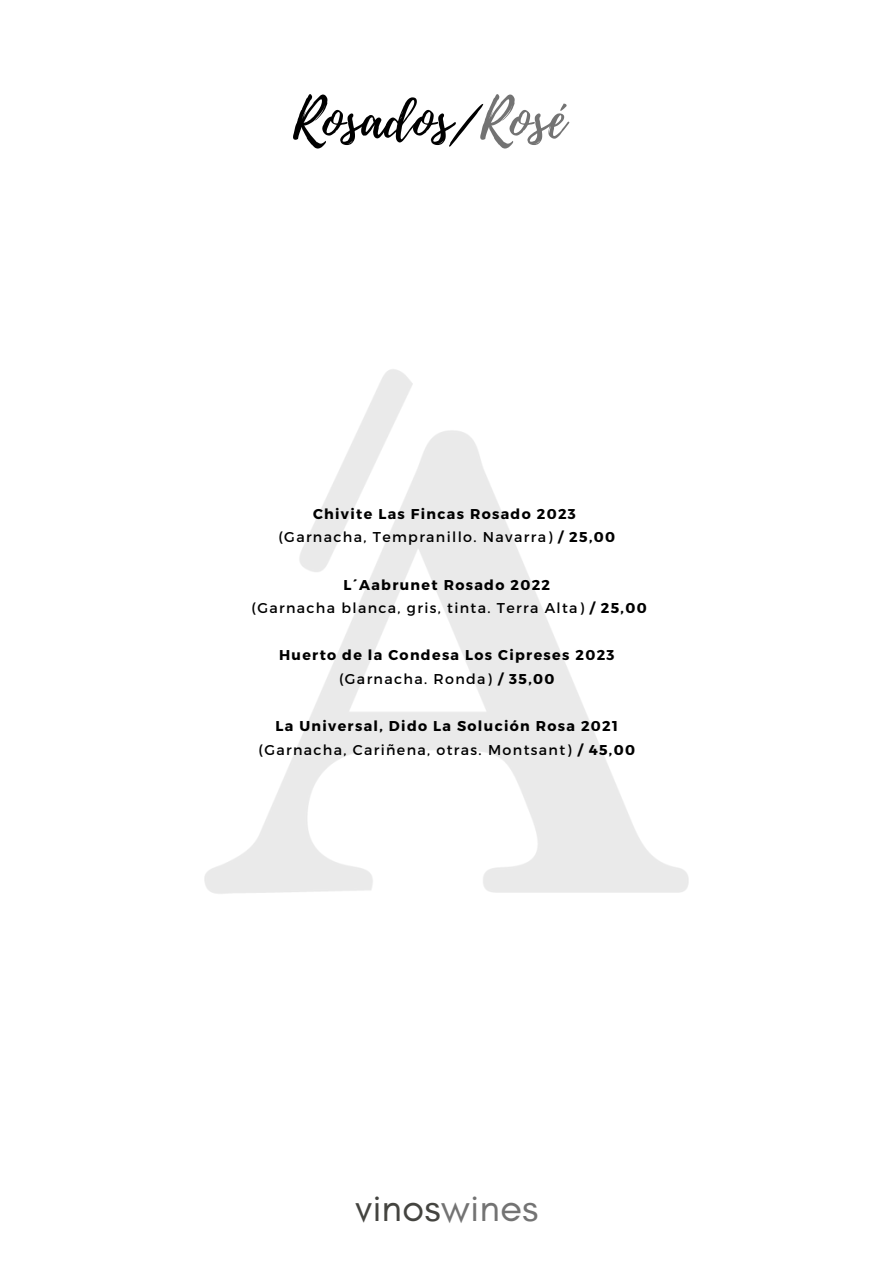
<style>
.page{position:relative;width:894px;height:1264px;background:#fff}
.page>*{position:absolute;margin:0;border:0;box-sizing:border-box;transform-origin:0 0}
.t1{font:54.3px "Playlist Script";color:#000}
.t2{font:40.5px "Glacial Indifference";color:#444440}
.t3{font:14.25px "Montserrat";letter-spacing:.095em;color:#000}
.t4{font:700 14.25px "Montserrat";letter-spacing:.095em;color:#000}
.s1{color:#737373}
.s2{font-weight:700}
</style>
<div class="page">
<p class="t1" style="left:293px;top:80px;width:274px">Rosados/<span class="s1">Rosé</span></p>
<h1 class="t4" style="left:313px;top:504px;width:264px">Chivite Las Fincas Rosado 2023</h1>
<p class="t3" style="left:278px;top:528px;width:338px">(Garnacha, Tempranillo. Navarra) <span class="s2">/ 25,00</span></p>
<p class="t4" style="left:343px;top:575px;width:208px">L´Aabrunet Rosado 2022</p>
<p class="t3" style="left:251px;top:599px;width:396px">(Garnacha blanca, gris, tinta. Terra Alta) <span class="s2">/ 25,00</span></p>
<p class="t4" style="left:279px;top:646px;width:337px">Huerto de la Condesa Los Cipreses 2023</p>
<p class="t3" style="left:339px;top:669px;width:217px">(Garnacha. Ronda) <span class="s2">/ 35,00</span></p>
<p class="t4" style="left:275px;top:717px;width:344px">La Universal, Dido La Solución Rosa 2021</p>
<p class="t3" style="left:258px;top:740px;width:378px">(Garnacha, Cariñena, otras. Montsant) <span class="s2">/ 45,00</span></p>
<p class="t2" style="left:355px;top:1182px;width:185px">vinos<span class="s1">wines</span></p>
</div>
